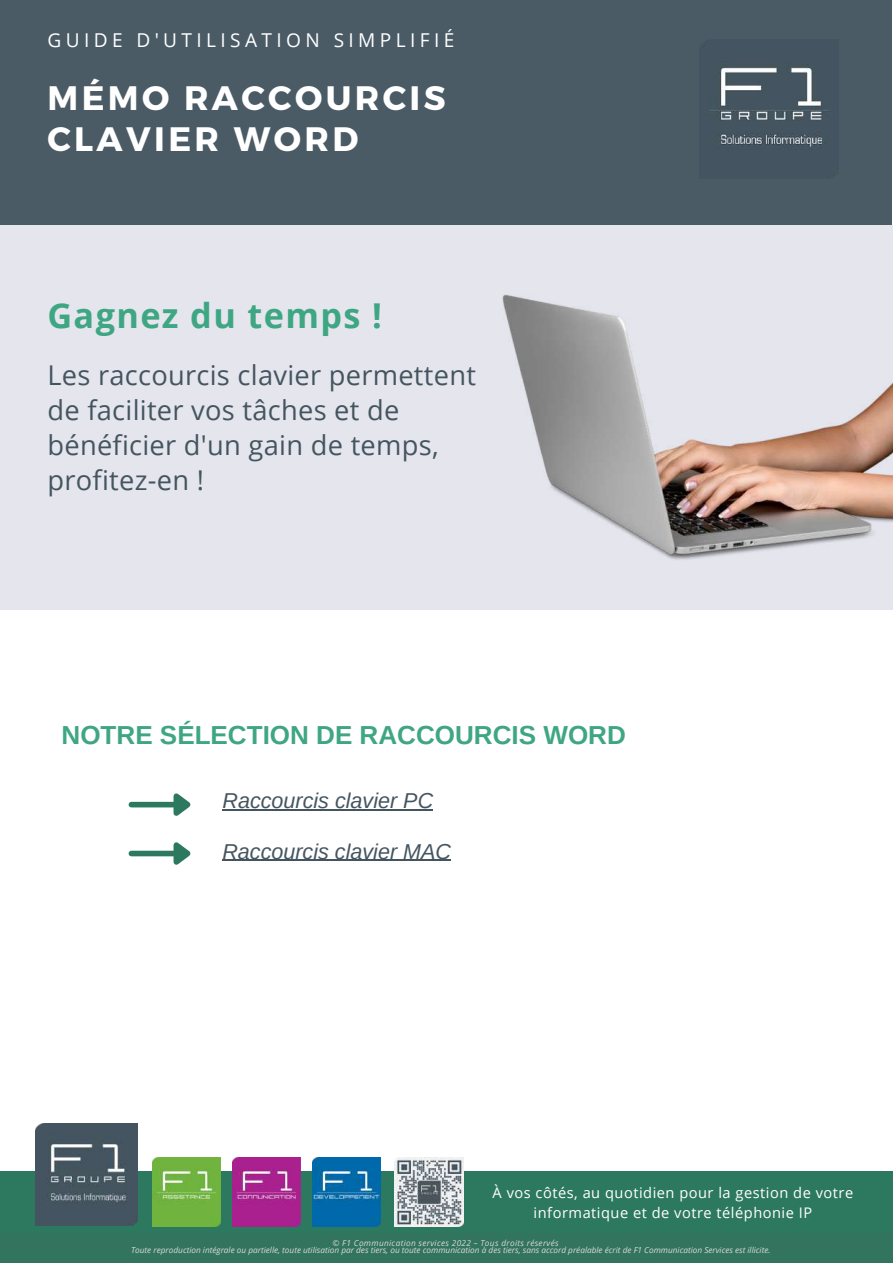
<style>
.page{position:relative;width:893px;height:1264px;background:#fff}
.page>*{position:absolute;margin:0;border:0;box-sizing:border-box;transform-origin:0 0}
.t1{font:700 34.2px "Open Sans";letter-spacing:.04em;color:#3fa683}
.t2{font:700 33.9px/40.5px "Montserrat";letter-spacing:.1em;color:#fff}
.t3{font:27.3px/34.8px "Open Sans";letter-spacing:.01em;color:#455560}
.t4{font:700 26.1px "Arimo";color:#3fa683}
.t5{font:italic 21.6px "Arimo";color:#455560}
.t6{font:19.05px "Open Sans";letter-spacing:.23em;color:#fff}
.t7{font:14.55px/20.2px "Open Sans";letter-spacing:.035em;color:#fff;text-align:center}
.t8{font:italic 8.25px/6.9px "Open Sans";color:#d9d9d9}
</style>
<div class="page">
<div style="left:0;top:0;width:891px;height:224px;background:#4a5b66"></div>
<div style="left:131px;top:801px;width:42px;height:6px;background:#2d795f"></div>
<svg style="left:168px;top:793px;width:23px;height:23px"></svg>
<div style="left:0;top:225px;width:892px;height:385px;background:#e5e6ed"></div>
<div style="left:131px;top:850px;width:42px;height:6px;background:#2d795f"></div>
<svg style="left:168px;top:842px;width:23px;height:23px"></svg>
<img style="left:700px;top:40px;width:138px;height:138px">
<div style="left:0;top:1170px;width:892px;height:92px;background:#2d795f"></div>
<img style="left:152px;top:1157px;width:69px;height:69px">
<img style="left:232px;top:1157px;width:69px;height:69px">
<img style="left:312px;top:1157px;width:69px;height:69px">
<img style="left:394px;top:1157px;width:69px;height:69px">
<img style="left:35px;top:1123px;width:103px;height:102px">
<div style="left:0;top:1233px;width:892px;height:29px;background:#32745e"></div>
<img style="left:502px;top:294px;width:390px;height:266px">
<hr style="left:222px;top:809px;width:211px;height:1px;background:#455560">
<hr style="left:222px;top:859px;width:229px;height:2px;background:#455560">
<h3 class="t6" style="left:47px;top:27px;width:408px">GUIDE D'UTILISATION SIMPLIFIÉ</h3>
<h2 class="t2" style="left:47px;top:76px;width:399px">MÉMO RACCOURCIS<br>CLAVIER WORD</h2>
<h1 class="t1" style="left:47px;top:292px;width:336px">Gagnez du temps !</h1>
<h3 class="t3" style="left:47px;top:357px;width:430px">Les raccourcis clavier permettent de faciliter vos tâches et de bénéficier d'un gain de temps, profitez-en !</h3>
<h3 class="t4" style="left:62px;top:720px;width:565px">NOTRE SÉLECTION DE RACCOURCIS WORD</h3>
<h3 class="t5" style="left:222px;top:788px;width:212px">Raccourcis clavier PC</h3>
<h3 class="t5" style="left:222px;top:839px;width:230px">Raccourcis clavier MAC</h3>
<h3 class="t7" style="left:492px;top:1182px;width:362px">À vos côtés, au quotidien pour la gestion de votre informatique et de votre téléphonie IP</h3>
<p class="t8" style="left:131px;top:1239px;width:640px;text-indent:201px">© F1 Communication services 2022 – Tous droits réservés<br>Toute reproduction intégrale ou partielle, toute utilisation par des tiers, ou toute communication à des tiers, sans accord préalable écrit de F1 Communication Services est illicite.</p>
</div>
